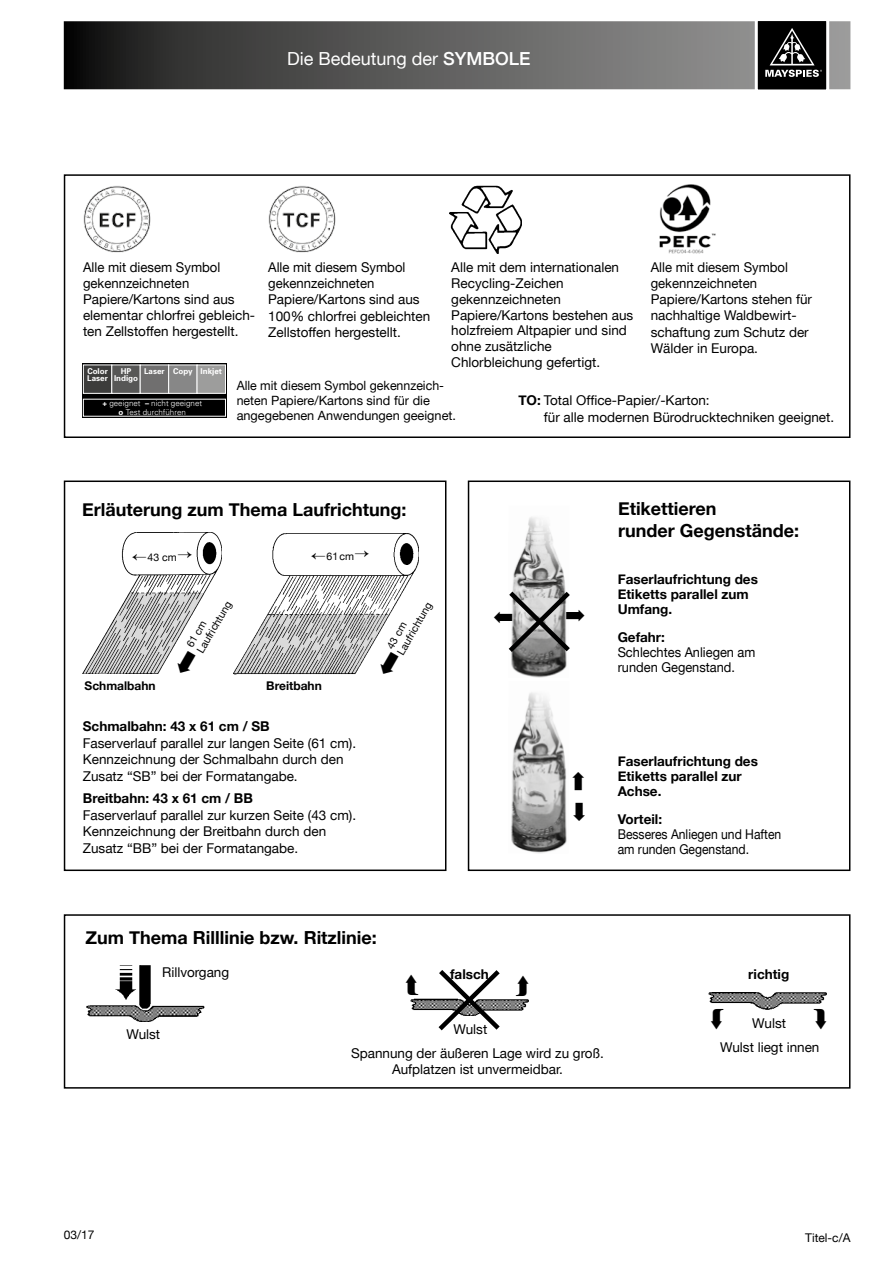
<style>
.page{position:relative;width:893px;height:1263px;background:#fff}
.page>*{position:absolute;margin:0;border:0;box-sizing:border-box;transform-origin:0 0}
.t1{font:700 18px/21.6px "Helvetica Neue";color:#000}
.t2{font:18px "Helvetica Neue";color:#fff}
.t3{font:13.5px/16.2px "Helvetica Neue";color:#000}
.t4{font:700 13.5px/15px "Helvetica Neue";color:#000}
.t5{font:13.5px/15px "Helvetica Neue";color:#000;scale:.9 1}
.t6{font:13.5px/15px "Helvetica Neue";color:#000;scale:.95 1}
.t7{font:12.75px/15.3px "Helvetica Neue";color:#000}
.t8{font:700 12px "Helvetica Neue";color:#000}
.t9{font:12px "Helvetica Neue";color:#000}
.t10{font:10.5px/12px "Helvetica Neue";color:#000}
.t11{font:300 7.95px/9px "Univers";color:#fff;text-align:center}
.t12{font:700 7.95px/7.1px "Univers";color:#fff}
.s1{font-weight:500}
.s2{font-weight:700}
</style>
<div class="page">
<svg style="left:64px;top:21px;width:786px;height:68px;background:#5a5a59"></svg>
<div style="left:756px;top:20px;width:72px;height:71px;background:#000"></div>
<svg style="left:765px;top:28px;width:57px;height:49px"></svg>
<div style="left:755px;top:18px;width:74px;height:74px;border:3px solid #fff"></div>
<div style="left:64px;top:914px;width:786px;height:174px;border:2px solid #000"></div>
<div style="left:64px;top:480px;width:382px;height:391px;border:2px solid #000"></div>
<div style="left:468px;top:480px;width:382px;height:391px;border:2px solid #000"></div>
<div style="left:64px;top:174px;width:786px;height:264px;border:2px solid #000"></div>
<img style="left:86px;top:965px;width:118px;height:57px">
<img style="left:709px;top:992px;width:117px;height:17px">
<img style="left:449px;top:186px;width:72px;height:67px">
<img style="left:410px;top:999px;width:118px;height:12px">
<img style="left:511px;top:517px;width:56px;height:161px">
<img style="left:511px;top:692px;width:56px;height:162px">
<svg style="left:434px;top:970px;width:70px;height:61px"></svg>
<img style="left:74px;top:175px;width:86px;height:78px">
<img style="left:259px;top:176px;width:86px;height:77px">
<img style="left:659px;top:184px;width:57px;height:70px">
<svg style="left:82px;top:363px;width:145px;height:55px;background:#1b1b1b"></svg>
<div style="left:83px;top:365px;width:29px;height:29px;background:#3c3c3b;border:1px solid #fff"></div>
<div style="left:112px;top:365px;width:28px;height:29px;background:#575756"></div>
<div style="left:140px;top:365px;width:29px;height:29px;background:#706f6f;border:1px solid #fff"></div>
<div style="left:168px;top:365px;width:29px;height:29px;background:#878787;border:1px solid #fff"></div>
<div style="left:197px;top:365px;width:29px;height:29px;background:#9d9d9c;border:1px solid #fff"></div>
<img style="left:82px;top:532px;width:139px;height:142px">
<img style="left:233px;top:533px;width:186px;height:141px">
<svg style="left:83px;top:593px;width:121px;height:81px"></svg>
<svg style="left:234px;top:614px;width:167px;height:61px"></svg>
<svg style="left:508px;top:587px;width:62px;height:70px;background:#979797"></svg>
<svg style="left:132px;top:554px;width:14px;height:6px"></svg>
<svg style="left:311px;top:553px;width:14px;height:7px"></svg>
<h1 class="t2" style="left:287px;top:51px;width:245px">Die Bedeutung der <span class="s1">SYMBOLE</span></h1>
<p class="t3" style="left:83px;top:260px;width:174px">Alle mit diesem Symbol gekennzeichneten<br>Papiere/Kartons sind aus elementar chlorfrei gebleich&shy;ten Zellstoffen hergestellt.</p>
<p class="t3" style="left:651px;top:260px;width:163px">Alle mit diesem Symbol gekennzeichneten<br>Papiere/Kartons stehen für nachhaltige Waldbewirt&shy;schaftung zum Schutz der<br>Wälder in Europa.</p>
<p class="t3" style="left:451px;top:260px;width:184px">Alle mit dem internationalen<br>Recycling-Zeichen gekennzeichneten<br>Papiere/Kartons bestehen aus holzfreiem Altpapier und sind ohne zusätzliche<br>Chlorbleichung gefertigt.</p>
<p class="t3" style="left:544px;top:393px;width:292px;text-indent:-26px"><span class="s2">TO:</span> Total Office-Papier/-Karton:<br>für alle modernen Bürodrucktechniken geeignet.</p>
<p class="t3" style="left:268px;top:260px;width:164px">Alle mit diesem Symbol gekennzeichneten<br>Papiere/Kartons sind aus<br>100% chlorfrei gebleichten<br>Zellstoffen hergestellt.</p>
<p class="t12" style="left:87px;top:367px;width:22px">Color<br>Laser</p>
<p class="t12" style="left:114px;top:367px;width:26px;text-align:center">HP<br>Indigo</p>
<p class="t12" style="left:144px;top:367px;width:79px">Laser Copy Inkjet</p>
<p class="t11" style="left:102px;top:398px;width:101px"><span class="s2">+</span> geeignet <span class="s2">–</span> nicht geeignet <span class="s2">o</span> Test durchführen</p>
<p class="t7" style="left:237px;top:378px;width:221px">Alle mit diesem Symbol gekennzeich&shy;neten Papiere/Kartons sind für die angegebenen Anwendungen geeignet.</p>
<h1 class="t1" style="left:82px;top:499px;width:326px">Erläuterung zum Thema Laufrichtung:</h1>
<p class="t10" style="left:148px;top:551px;width:47px">43 cm→</p>
<p class="t10" style="left:327px;top:551px;width:45px">61cm→</p>
<p class="t10" style="left:185px;top:644px;width:60px;rotate:-60deg">61 cm<br>Laufrichtung</p>
<p class="t10" style="left:385px;top:645px;width:60px;rotate:-60deg">43 cm<br>Laufrichtung</p>
<p class="t8" style="left:85px;top:676px;width:73px">Schmalbahn</p>
<p class="t8" style="left:266px;top:676px;width:57px">Breitbahn</p>
<p class="t4" style="left:83px;top:719px;width:188px">Schmalbahn: 43 x 61 cm / SB</p>
<p class="t3" style="left:83px;top:735px;width:275px">Faserverlauf parallel zur langen Seite (61 cm).<br>Kennzeichnung der Schmalbahn durch den<br>Zusatz “SB” bei der Formatangabe.</p>
<p class="t4" style="left:83px;top:791px;width:172px">Breitbahn: 43 x 61 cm / BB</p>
<p class="t3" style="left:83px;top:808px;width:275px">Faserverlauf parallel zur kurzen Seite (43 cm).<br>Kennzeichnung der Breitbahn durch den<br>Zusatz “BB” bei der Formatangabe.</p>
<h1 class="t1" style="left:85px;top:927px;width:293px">Zum Thema Rilllinie bzw. Ritzlinie:</h1>
<h1 class="t1" style="left:618px;top:498px;width:183px">Etikettieren<br>runder Gegenstände:</h1>
<p class="t4" style="left:618px;top:572px;width:142px">Faserlaufrichtung des<br>Etiketts parallel zum<br>Umfang.</p>
<p class="t4" style="left:618px;top:630px;width:49px">Gefahr:</p>
<p class="t6" style="left:618px;top:645px;width:147px">Schlechtes Anliegen am runden Gegenstand.</p>
<p class="t4" style="left:618px;top:754px;width:142px">Faserlaufrichtung des<br>Etiketts parallel zur<br>Achse.</p>
<p class="t4" style="left:618px;top:812px;width:46px">Vorteil:</p>
<p class="t5" style="left:618px;top:827px;width:183px">Besseres Anliegen und Haften am runden Gegenstand.</p>
<p class="t3" style="left:162px;top:965px;width:69px">Rillvorgang</p>
<p class="t4" style="left:748px;top:966px;width:42px">richtig</p>
<p class="t3" style="left:752px;top:1015px;width:35px">Wulst</p>
<p class="t4" style="left:450px;top:967px;width:40px">falsch</p>
<p class="t3" style="left:453px;top:1022px;width:35px">Wulst</p>
<p class="t3" style="left:351px;top:1046px;width:254px;text-align:center">Spannung der äußeren Lage wird zu groß.<br>Aufplatzen ist unvermeidbar.</p>
<p class="t3" style="left:126px;top:1027px;width:35px">Wulst</p>
<p class="t3" style="left:720px;top:1039px;width:101px">Wulst liegt innen</p>
<p class="t9" style="left:64px;top:1229px;width:32px">03/17</p>
<p class="t9" style="left:805px;top:1232px;width:47px">Titel-c/A</p>
</div>
